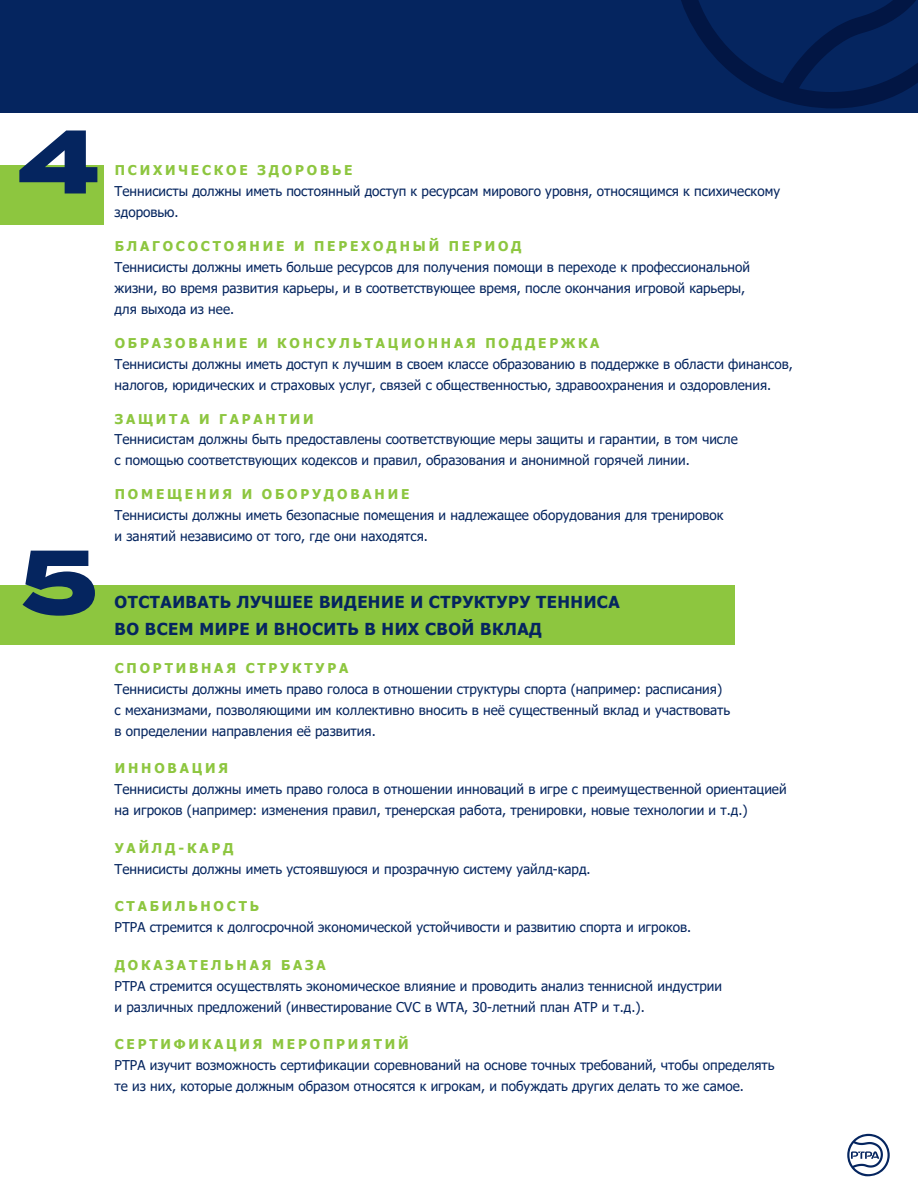
<style>
.page{position:relative;width:918px;height:1188px;background:#fff}
.page>*{position:absolute;margin:0;border:0;box-sizing:border-box;transform-origin:0 0}
.t1{font:800 90px "Termina";color:#05255f}
.t2{font:700 16.5px/27px "Tahoma";letter-spacing:.03em;color:#05255f}
.t3{font:13.5px/21px "Tahoma";color:#05255f}
.t4{font:700 13.5px "Tahoma";letter-spacing:.21em;color:#8dc63f}
</style>
<div class="page">
<div style="left:0;top:0;width:918px;height:112px;background:#05255f"></div>
<svg style="left:681px;top:0;width:237px;height:108px"></svg>
<div style="left:0;top:165px;width:104px;height:59px;background:#8dc63f"></div>
<div style="left:0;top:585px;width:735px;height:59px;background:#8dc63f"></div>
<svg style="left:847px;top:1134px;width:43px;height:42px"></svg>
<h1 class="t1" style="left:18px;top:95px;width:83px">4</h1>
<h1 class="t1" style="left:20px;top:515px;width:79px">5</h1>
<p class="t4" style="left:115px;top:161px;width:239px">ПСИХИЧЕСКОЕ ЗДОРОВЬЕ</p>
<p class="t3" style="left:115px;top:181px;width:667px">Теннисисты должны иметь постоянный доступ к ресурсам мирового уровня, относящимся к психическому здоровью.</p>
<p class="t4" style="left:115px;top:236px;width:408px">БЛАГОСОСТОЯНИЕ И ПЕРЕХОДНЫЙ ПЕРИОД</p>
<p class="t3" style="left:115px;top:257px;width:637px">Теннисисты должны иметь больше ресурсов для получения помощи в переходе к профессиональной жизни, во время развития карьеры, и в соответствующее время, после окончания игровой карьеры, для выхода из нее.</p>
<p class="t4" style="left:115px;top:334px;width:486px">ОБРАЗОВАНИЕ И КОНСУЛЬТАЦИОННАЯ ПОДДЕРЖКА</p>
<p class="t3" style="left:115px;top:354px;width:680px">Теннисисты должны иметь доступ к лучшим в своем классе образованию в поддержке в области финансов, налогов, юридических и страховых услуг, связей с общественностью, здравоохранения и оздоровления.</p>
<p class="t4" style="left:115px;top:409px;width:200px">ЗАЩИТА И ГАРАНТИИ</p>
<p class="t3" style="left:115px;top:429px;width:625px">Теннисистам должны быть предоставлены соответствующие меры защиты и гарантии, в том числе с помощью соответствующих кодексов и правил, образования и анонимной горячей линии.</p>
<p class="t4" style="left:115px;top:484px;width:296px">ПОМЕЩЕНИЯ И ОБОРУДОВАНИЕ</p>
<p class="t3" style="left:115px;top:505px;width:610px">Теннисисты должны иметь безопасные помещения и надлежащее оборудования для тренировок и занятий независимо от того, где они находятся.</p>
<p class="t2" style="left:115px;top:589px;width:507px">ОТСТАИВАТЬ ЛУЧШЕЕ ВИДЕНИЕ И СТРУКТУРУ ТЕННИСА<br>ВО ВСЕМ МИРЕ И ВНОСИТЬ В НИХ СВОЙ ВКЛАД</p>
<p class="t4" style="left:115px;top:658px;width:235px">СПОРТИВНАЯ СТРУКТУРА</p>
<p class="t3" style="left:115px;top:679px;width:617px">Теннисисты должны иметь право голоса в отношении структуры спорта (например: расписания) с механизмами, позволяющими им коллективно вносить в неё существенный вклад и участвовать в определении направления её развития.</p>
<p class="t4" style="left:115px;top:759px;width:115px">ИННОВАЦИЯ</p>
<p class="t3" style="left:115px;top:779px;width:673px">Теннисисты должны иметь право голоса в отношении инноваций в игре с преимущественной ориентацией на игроков (например: изменения правил, тренерская работа, тренировки, новые технологии и т.д.)</p>
<p class="t4" style="left:115px;top:838px;width:120px">УАЙЛД-КАРД</p>
<p class="t3" style="left:115px;top:859px;width:478px">Теннисисты должны иметь устоявшуюся и прозрачную систему уайлд-кард.</p>
<p class="t4" style="left:115px;top:897px;width:146px">СТАБИЛЬНОСТЬ</p>
<p class="t3" style="left:115px;top:917px;width:578px">PTPA стремится к долгосрочной экономической устойчивости и развитию спорта и игроков.</p>
<p class="t4" style="left:115px;top:955px;width:213px">ДОКАЗАТЕЛЬНАЯ БАЗА</p>
<p class="t3" style="left:115px;top:976px;width:609px">PTPA стремится осуществлять экономическое влияние и проводить анализ теннисной индустрии и различных предложений (инвестирование CVC в WTA, 30-летний план ATP и т.д.).</p>
<p class="t4" style="left:115px;top:1035px;width:295px">СЕРТИФИКАЦИЯ МЕРОПРИЯТИЙ</p>
<p class="t3" style="left:115px;top:1055px;width:662px">PTPA изучит возможность сертификации соревнований на основе точных требований, чтобы определять те из них, которые должным образом относятся к игрокам, и побуждать других делать то же самое.</p>
</div>
